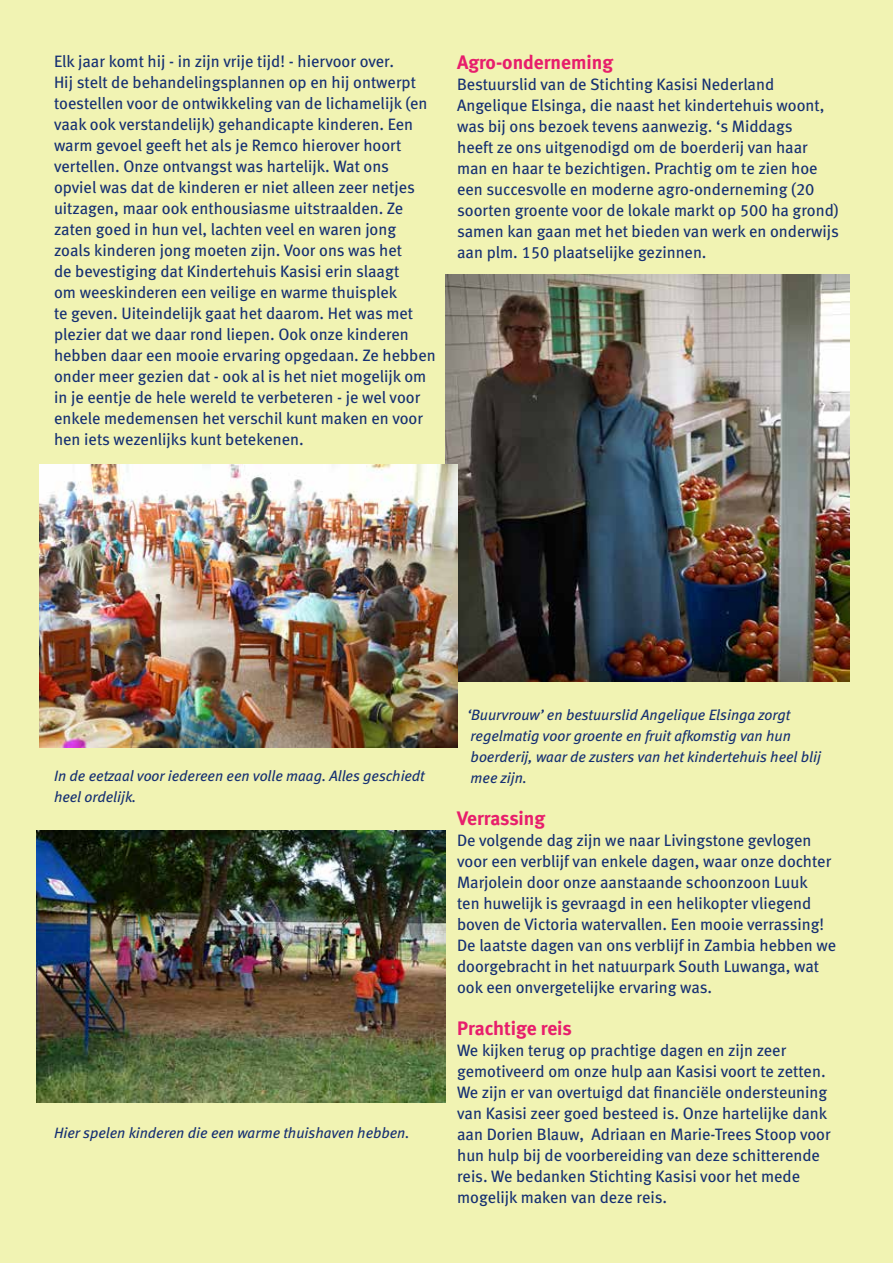
<style>
.page{position:relative;width:893px;height:1263px;background:#f1f3b3}
.page>*{position:absolute;margin:0;border:0;box-sizing:border-box;transform-origin:0 0}
.t1{font:19.5px "Meta Bold LF";color:#e71e6c}
.t2{font:16.5px/21px "Meta Book LF";color:#163072}
.t3{font:italic 15px/21px "Meta Book LF";color:#163072}
</style>
<div class="page">
<img style="left:446px;top:275px;width:404px;height:407px">
<img style="left:40px;top:465px;width:418px;height:282px">
<img style="left:37px;top:831px;width:408px;height:272px">
<p class="t2" style="left:54px;top:51px;width:383px">Elk jaar komt hij - in zijn vrije tijd! - hiervoor over.<br>Hij stelt de behandelingsplannen op en hij ontwerpt toestellen voor de ontwikkeling van de lichamelijk (en vaak ook verstandelijk) gehandicapte kinderen. Een warm gevoel geeft het als je Remco hierover hoort vertellen. Onze ontvangst was hartelijk. Wat ons<br>opviel was dat de kinderen er niet alleen zeer netjes uitzagen, maar ook enthousiasme uitstraalden. Ze zaten goed in hun vel, lachten veel en waren jong zoals kinderen jong moeten zijn. Voor ons was het<br>de bevestiging dat Kindertehuis Kasisi erin slaagt<br>om weeskinderen een veilige en warme thuisplek<br>te geven. Uiteindelijk gaat het daarom. Het was met plezier dat we daar rond liepen. Ook onze kinderen hebben daar een mooie ervaring opgedaan. Ze hebben onder meer gezien dat - ook al is het niet mogelijk om in je eentje de hele wereld te verbeteren - je wel voor enkele medemensen het verschil kunt maken en voor hen iets wezenlijks kunt betekenen.</p>
<p class="t1" style="left:457px;top:51px;width:158px">Agro-onderneming</p>
<p class="t2" style="left:457px;top:74px;width:383px">Bestuurslid van de Stichting Kasisi Nederland Angelique Elsinga, die naast het kindertehuis woont, was bij ons bezoek tevens aanwezig. ‘s Middags<br>heeft ze ons uitgenodigd om de boerderij van haar man en haar te bezichtigen. Prachtig om te zien hoe een succesvolle en moderne agro-onderneming (20 soorten groente voor de lokale markt op 500 ha grond) samen kan gaan met het bieden van werk en onderwijs aan plm. 150 plaatselijke gezinnen.</p>
<p class="t3" style="left:54px;top:765px;width:372px">In de eetzaal voor iedereen een volle maag. Alles geschiedt heel ordelijk.</p>
<p class="t3" style="left:54px;top:1122px;width:357px">Hier spelen kinderen die een warme thuishaven hebben.</p>
<p class="t3" style="left:467px;top:704px;width:355px">‘Buurvrouw’ en bestuurslid Angelique Elsinga zorgt regelmatig voor groente en fruit afkomstig van hun boerderij, waar de zusters van het kindertehuis heel blij mee zijn.</p>
<p class="t1" style="left:457px;top:807px;width:90px">Verrassing</p>
<p class="t2" style="left:457px;top:830px;width:381px">De volgende dag zijn we naar Livingstone gevlogen voor een verblijf van enkele dagen, waar onze dochter Marjolein door onze aanstaande schoonzoon Luuk<br>ten huwelijk is gevraagd in een helikopter vliegend boven de Victoria watervallen. Een mooie verrassing!<br>De laatste dagen van ons verblijf in Zambia hebben we doorgebracht in het natuurpark South Luwanga, wat ook een onvergetelijke ervaring was.</p>
<p class="t1" style="left:457px;top:1017px;width:116px">Prachtige reis</p>
<p class="t2" style="left:457px;top:1040px;width:375px">We kijken terug op prachtige dagen en zijn zeer gemotiveerd om onze hulp aan Kasisi voort te zetten.<br>We zijn er van overtuigd dat financiële ondersteuning van Kasisi zeer goed besteed is. Onze hartelijke dank aan Dorien Blauw, Adriaan en Marie-Trees Stoop voor hun hulp bij de voorbereiding van deze schitterende reis. We bedanken Stichting Kasisi voor het mede mogelijk maken van deze reis.</p>
</div>
